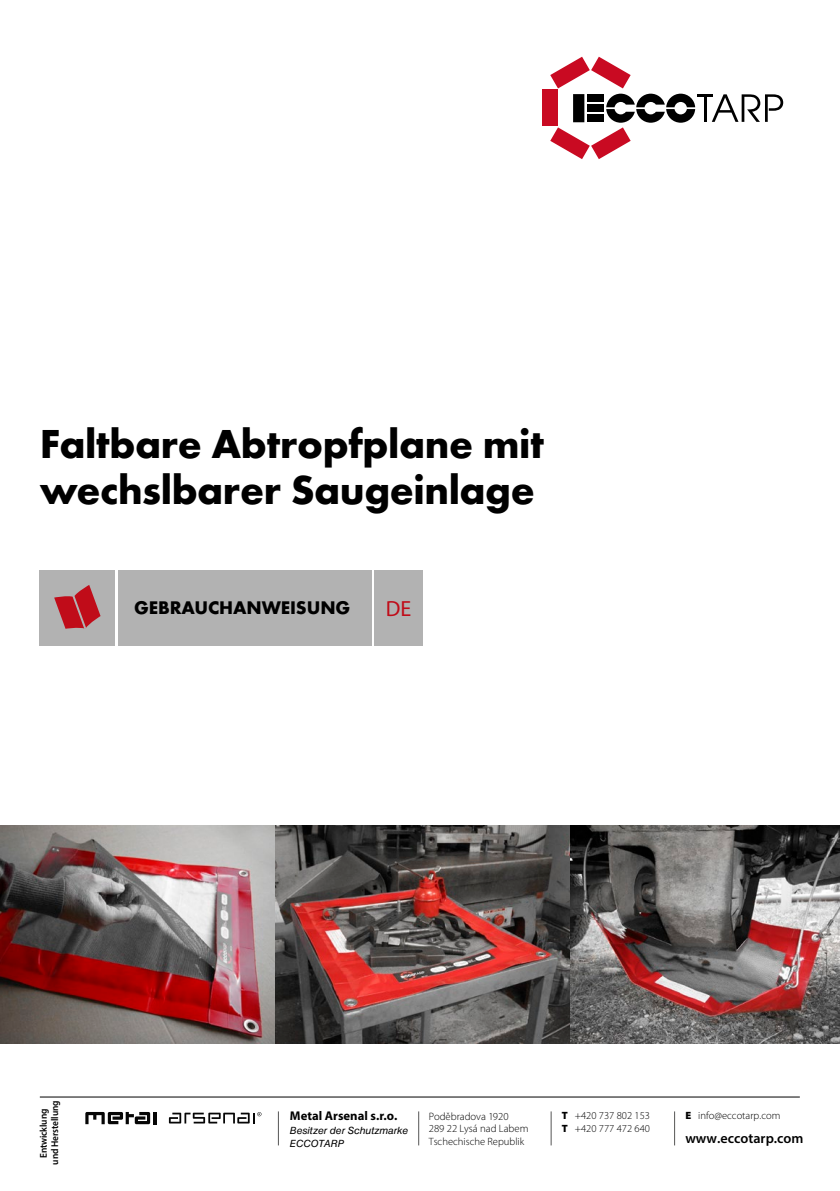
<style>
.page{position:relative;width:840px;height:1191px;background:#fff}
.page>*{position:absolute;margin:0;border:0;box-sizing:border-box;transform-origin:0 0}
._2021_H1{font:700 42px/46px "Futura TOT";letter-spacing:-.01em;color:#000}
.perex{font:22px "Myriad Pro";color:#c00c19}
.titulek_1_white_A5{font:700 19px "Futura TOT";letter-spacing:-.005em;color:#000}
.t1{font:600 14px "Myriad Pro";color:#000}
.t2{font:700 12.6px "Myriad Pro";color:#000}
.t3{font:300 10.8px/12.6px "Myriad Pro";color:#000}
.t4{font:italic 10.8px/13.4px "Nimbus Sans DOT";color:#000}
.t5{font:300 10.6px/12.6px "Myriad Pro";color:#000}
.t6{font:600 9.8px/11.2px "Myriad Pro";letter-spacing:-.01em;color:#000;text-align:center;scale:.95 1}
.s1{font-weight:900}
</style>
<div class="page">
<img style="left:0;top:825px;width:839px;height:218px">
<div style="left:541px;top:90px;width:16px;height:36px;background:#c90a22"></div>
<svg style="left:550px;top:57px;width:80px;height:31px"></svg>
<svg style="left:711px;top:94px;width:71px;height:28px"></svg>
<hr style="left:703px;top:98px;width:3px;height:24px;background:#000">
<hr style="left:697px;top:94px;width:15px;height:3px;background:#000">
<svg style="left:550px;top:94px;width:144px;height:65px"></svg>
<div style="left:586px;top:94px;width:17px;height:8px;background:#000"></div>
<div style="left:586px;top:115px;width:17px;height:7px;background:#000"></div>
<div style="left:586px;top:104px;width:17px;height:8px;background:#000"></div>
<hr style="left:40px;top:1096px;width:759px;height:1px;background:#000">
<hr style="left:278px;top:1111px;width:1px;height:34px;background:#565655">
<hr style="left:673px;top:1111px;width:1px;height:34px;background:#565655">
<hr style="left:418px;top:1111px;width:1px;height:34px;background:#565655">
<hr style="left:550px;top:1111px;width:1px;height:34px;background:#565655">
<svg style="left:85px;top:1112px;width:71px;height:12px"></svg>
<svg style="left:169px;top:1112px;width:92px;height:11px"></svg>
<div style="left:118px;top:569px;width:253px;height:76px;background:#b2b2b2"></div>
<div style="left:40px;top:569px;width:75px;height:76px;background:#b2b2b2"></div>
<div style="left:374px;top:569px;width:48px;height:76px;background:#b2b2b2"></div>
<svg style="left:54px;top:585px;width:46px;height:44px"></svg>
<p class="_2021_H1" style="left:40px;top:420px;width:505px">Faltbare Abtropfplane mit wechslbarer Saugeinlage</p>
<p class="titulek_1_white_A5" style="left:134px;top:596px;width:217px">GEBRAUCHANWEISUNG</p>
<p class="perex" style="left:386px;top:595px;width:27px">DE</p>
<p class="t6" style="left:38px;top:1164px;width:69px;rotate:-90deg">Entwicklung und Herstellung</p>
<p class="t5" style="left:685px;top:1109px;width:96px"><span class="s1">E</span> info@eccotarp.com</p>
<p class="t2" style="left:290px;top:1107px;width:109px">Metal Arsenal s.r.o.</p>
<p class="t4" style="left:290px;top:1123px;width:120px">Besitzer der Schutzmarke<br>ECCOTARP</p>
<p class="t5" style="left:561px;top:1109px;width:90px"><span class="s1">T</span> +420 737 802 153<br><span class="s1">T</span> +420 777 472 640</p>
<p class="t3" style="left:428px;top:1109px;width:101px">Poděbradova 1920<br>289 22 Lysá nad Labem</p>
<p class="t5" style="left:428px;top:1135px;width:97px">Tschechische Republik</p>
<p class="t1" style="left:685px;top:1129px;width:120px">www.eccotarp.com</p>
</div>
